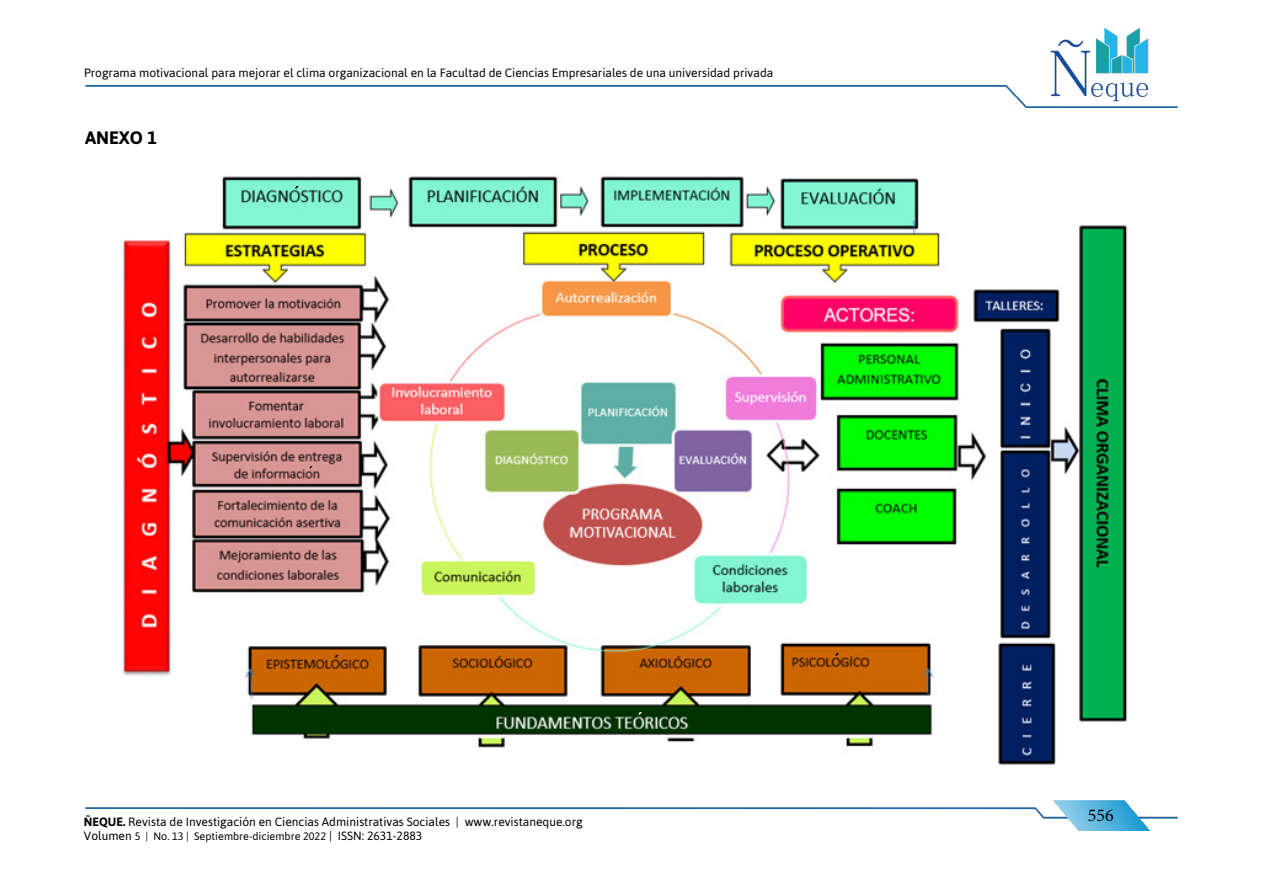
<style>
.page{position:relative;width:1263px;height:893px;background:#fff}
.page>*{position:absolute;margin:0;border:0;box-sizing:border-box;transform-origin:0 0}
.t1{font:19.5px "Arial";color:#000}
.t2{font:19.5px "Arial";color:#fff}
.t3{font:700 18px "Asap";color:#000}
.t4{font:18px "Minion Pro";color:#000}
.t5{font:16.5px "Arial";color:#000}
.t6{font:12px "Asap";color:#000}
.t7{font:10.8px "Asap";color:#000}
.s1{font-weight:700}
.s2{font-size:12px}
</style>
<div class="page">
<img style="left:85px;top:800px;width:1093px;height:30px">
<img style="left:85px;top:85px;width:1093px;height:22px">
<img style="left:1046px;top:28px;width:111px;height:80px">
<img style="left:122px;top:176px;width:1006px;height:589px">
<svg style="left:850px;top:652px;width:4px;height:4px"></svg>
<p class="t6" style="left:84px;top:66px;width:691px">Programa motivacional para mejorar el clima organizacional en la Facultad de Ciencias Empresariales de una universidad privada</p>
<h2 class="t3" style="left:85px;top:128px;width:73px">ANEXO 1</h2>
<h1 class="t1" style="left:293px;top:180px;width:8px">´</h1>
<h3 class="t5" style="left:308px;top:461px;width:7px">´</h3>
<h1 class="t1" style="left:333px;top:649px;width:8px">´</h1>
<p class="t6" style="left:84px;top:814px;width:500px"><span class="s1">ÑEQUE.</span> Revista de Investigación en Ciencias Administrativas Sociales | www.revistaneque.org</p>
<p class="t7" style="left:84px;top:830px;width:340px"><span class="s2">Volumen</span> 5 | No. 13 | Septiembre-diciembre 2022 <span class="s2">| ISSN: 2631-2883</span></p>
<h1 class="t2" style="left:636px;top:705px;width:8px">´</h1>
<h1 class="t1" style="left:833px;top:646px;width:8px">´</h1>
<h2 class="t4" style="left:1088px;top:803px;width:27px">556</h2>
</div>
